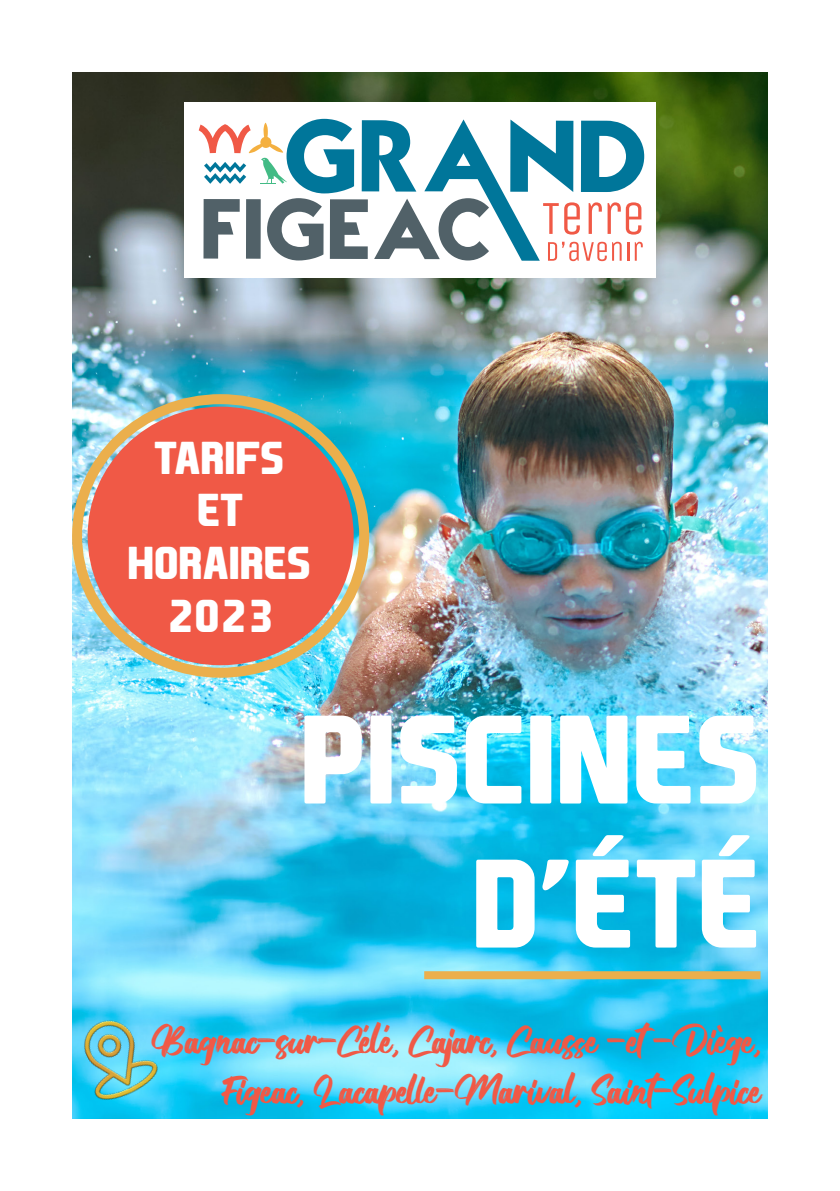
<style>
.page{position:relative;width:840px;height:1191px;background:#fff}
.page>*{position:absolute;margin:0;border:0;box-sizing:border-box;transform-origin:0 0}
.t1{font:700 120px "EA Sports Covers SC";color:#fff}
.t2{font:700 44px "EA Sports Covers SC";color:#fff}
.t3{font:42px "Balestic";letter-spacing:-.03em;color:#f05946}
.t4{font:42px "Balestic";color:#f05946}
</style>
<div class="page">
<img style="left:72px;top:72px;width:695px;height:1047px">
<div style="left:88px;top:406px;width:265px;height:259px;background:#f05946;border-radius:50%"></div>
<div style="left:72px;top:394px;width:297px;height:283px;border:10px solid #ebaf4c;border-radius:50%"></div>
<div style="left:184px;top:102px;width:471px;height:176px;background:#fff"></div>
<svg style="left:198px;top:119px;width:446px;height:142px"></svg>
<img style="left:72px;top:1003px;width:99px;height:109px">
<div style="left:424px;top:971px;width:336px;height:8px;background:#ebaf4c"></div>
<p class="t2" style="left:154px;top:430px;width:131px">TARIFS</p>
<p class="t2" style="left:197px;top:483px;width:48px">ET</p>
<p class="t2" style="left:127px;top:535px;width:185px">HORAIRES</p>
<p class="t2" style="left:166px;top:588px;width:108px">2023</p>
<p class="t1" style="left:300px;top:684px;width:461px">PISCINES</p>
<p class="t1" style="left:471px;top:828px;width:290px">D’ÉTÉ</p>
<p class="t3" style="left:152px;top:1009px;width:609px">Bagnac-sur-Célé, Cajarc, Causse -et -Diège,</p>
<p class="t4" style="left:221px;top:1060px;width:540px">Figeac, Lacapelle-Marival, Saint-Sulpice</p>
</div>
